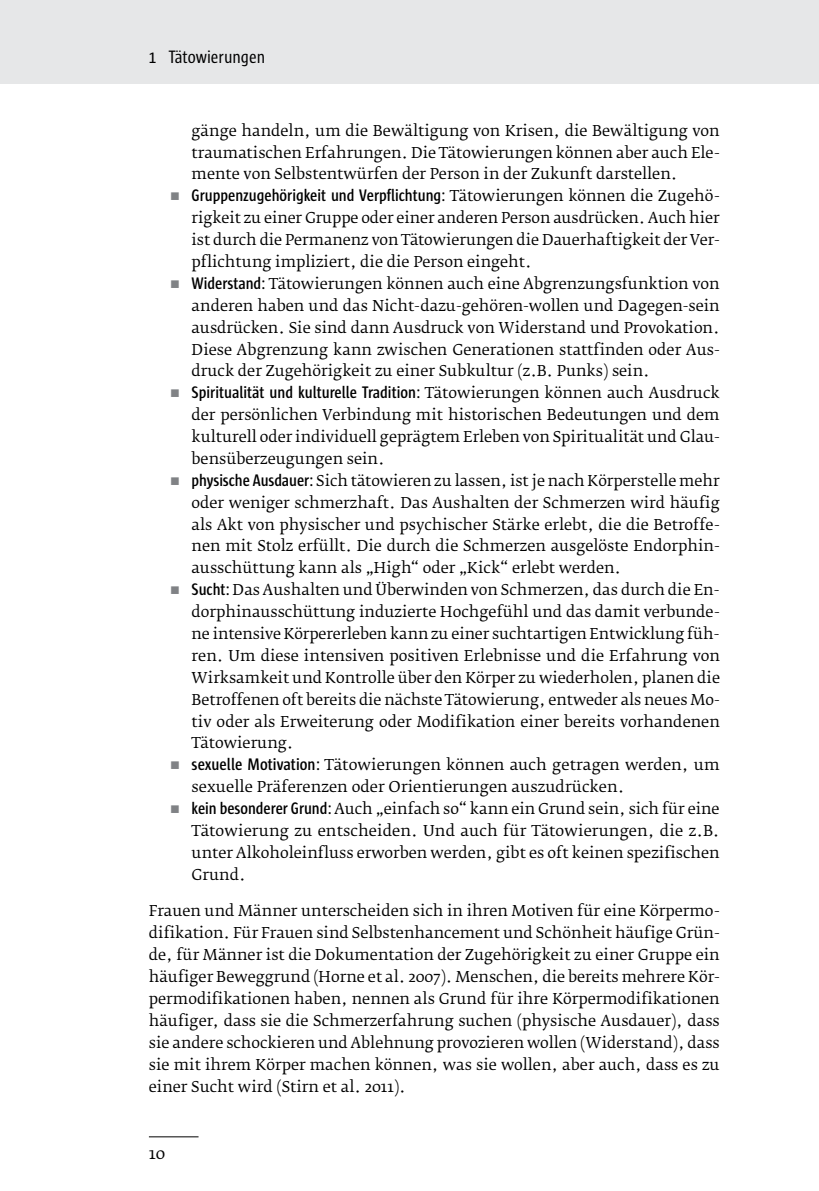
<style>
.page{position:relative;width:819px;height:1191px;background:#fff}
.page>*{position:absolute;margin:0;border:0;box-sizing:border-box;transform-origin:0 0}
.t1{font:18.38px "Sun Cd";color:#000}
.t2{font:600 17.15px "Sun Cd";color:#000}
.t3{font:15.75px "Fedra Serif B Pro";color:#000}
.t4{font:14.88px/21.9px "Fedra Serif B Pro";color:#000;text-align:justify}
.s1{color:#808285}
.s2{font-family:"Fedra Serif B Pro";font-weight:400;font-size:14.88px}
.s3{font-family:"Sun Cd";font-weight:600;font-size:17.15px}
</style>
<div class="page">
<div style="left:0;top:0;width:819px;height:84px;background:#e6e7e8"></div>
<hr style="left:149px;top:1136px;width:49px;height:1px;background:#000">
<p class="t1" style="left:149px;top:47px;width:118px">1 Tätowierungen</p>
<p class="t4" style="left:191px;top:120px;width:529px">gänge handeln, um die Bewältigung von Krisen, die Bewältigung von traumatischen Erfahrungen. Die Tätowierungen können aber auch Ele&shy;mente von Selbstentwürfen der Person in der Zukunft darstellen.</p>
<p class="t2" style="left:170px;top:186px;width:551px"><span class="s1">■</span> Gruppenzugehörigkeit und Verpflichtung: <span class="s2">Tätowierungen können die Zugehö-</span></p>
<p class="t4" style="left:191px;top:207px;width:529px">rigkeit zu einer Gruppe oder einer anderen Person ausdrücken. Auch hier ist durch die Permanenz von Tätowierungen die Dauerhaftigkeit der Ver&shy;pflichtung impliziert, die die Person eingeht.</p>
<p class="t4" style="left:191px;top:273px;width:529px;text-indent:-21px"><span class="s1">■</span> <span class="s3">Widerstand:</span> Tätowierungen können auch eine Abgrenzungsfunktion von anderen haben und das Nicht-dazu-gehören-wollen und Dagegen-sein ausdrücken. Sie sind dann Ausdruck von Widerstand und Provokation.<br>Diese Abgrenzung kann zwischen Generationen stattfinden oder Aus&shy;druck der Zugehörigkeit zu einer Subkultur (z.B. Punks) sein.</p>
<p class="t2" style="left:170px;top:383px;width:551px"><span class="s1">■</span> Spiritualität und kulturelle Tradition: <span class="s2">Tätowierungen können auch Ausdruck</span></p>
<p class="t4" style="left:191px;top:404px;width:529px">der persönlichen Verbindung mit historischen Bedeutungen und dem kulturell oder individuell geprägtem Erleben von Spiritualität und Glau&shy;bensüberzeugungen sein.</p>
<p class="t4" style="left:191px;top:470px;width:529px;text-indent:-21px"><span class="s1">■</span> <span class="s3">physische Ausdauer:</span> Sich tätowieren zu lassen, ist je nach Körperstelle mehr oder weniger schmerzhaft. Das Aushalten der Schmerzen wird häufig als Akt von physischer und psychischer Stärke erlebt, die die Betroffe&shy;nen mit Stolz erfüllt. Die durch die Schmerzen ausgelöste Endorphin&shy;ausschüttung kann als „High“ oder „Kick“ erlebt werden.</p>
<p class="t4" style="left:191px;top:579px;width:530px;text-indent:-21px"><span class="s1">■</span> <span class="s3">Sucht:</span> Das Aushalten und Überwinden von Schmerzen, das durch die En&shy;dorphinausschüttung induzierte Hochgefühl und das damit verbunde&shy;ne intensive Körpererleben kann zu einer suchtartigen Entwicklung füh&shy;ren. Um diese intensiven positiven Erlebnisse und die Erfahrung von Wirksamkeit und Kontrolle über den Körper zu wiederholen, planen die Betroffenen oft bereits die nächste Tätowierung, entweder als neues Mo&shy;tiv oder als Erweiterung oder Modifikation einer bereits vorhandenen Tätowierung.</p>
<p class="t4" style="left:191px;top:754px;width:529px;text-indent:-21px"><span class="s1">■</span> <span class="s3">sexuelle Motivation:</span> Tätowierungen können auch getragen werden, um sexuelle Präferenzen oder Orientierungen auszudrücken.</p>
<p class="t4" style="left:191px;top:798px;width:529px;text-indent:-21px"><span class="s1">■</span> <span class="s3">kein besonderer Grund:</span> Auch „einfach so“ kann ein Grund sein, sich für eine Tätowierung zu entscheiden. Und auch für Tätowierungen, die z.B. unter Alkoholeinfluss erworben werden, gibt es oft keinen spezifischen Grund.</p>
<p class="t4" style="left:149px;top:900px;width:572px">Frauen und Männer unterscheiden sich in ihren Motiven für eine Körpermo&shy;difikation. Für Frauen sind Selbstenhancement und Schönheit häufige Grün&shy;de, für Männer ist die Dokumentation der Zugehörigkeit zu einer Gruppe ein häufiger Beweggrund (Horne et al. 2007). Menschen, die bereits mehrere Kör&shy;permodifikationen haben, nennen als Grund für ihre Körpermodifikationen häufiger, dass sie die Schmerzerfahrung suchen (physische Ausdauer), dass sie andere schockieren und Ablehnung provozieren wollen (Widerstand), dass sie mit ihrem Körper machen können, was sie wollen, aber auch, dass es zu einer Sucht wird (Stirn et al. 2011).</p>
<p class="t3" style="left:149px;top:1144px;width:18px">10</p>
</div>
